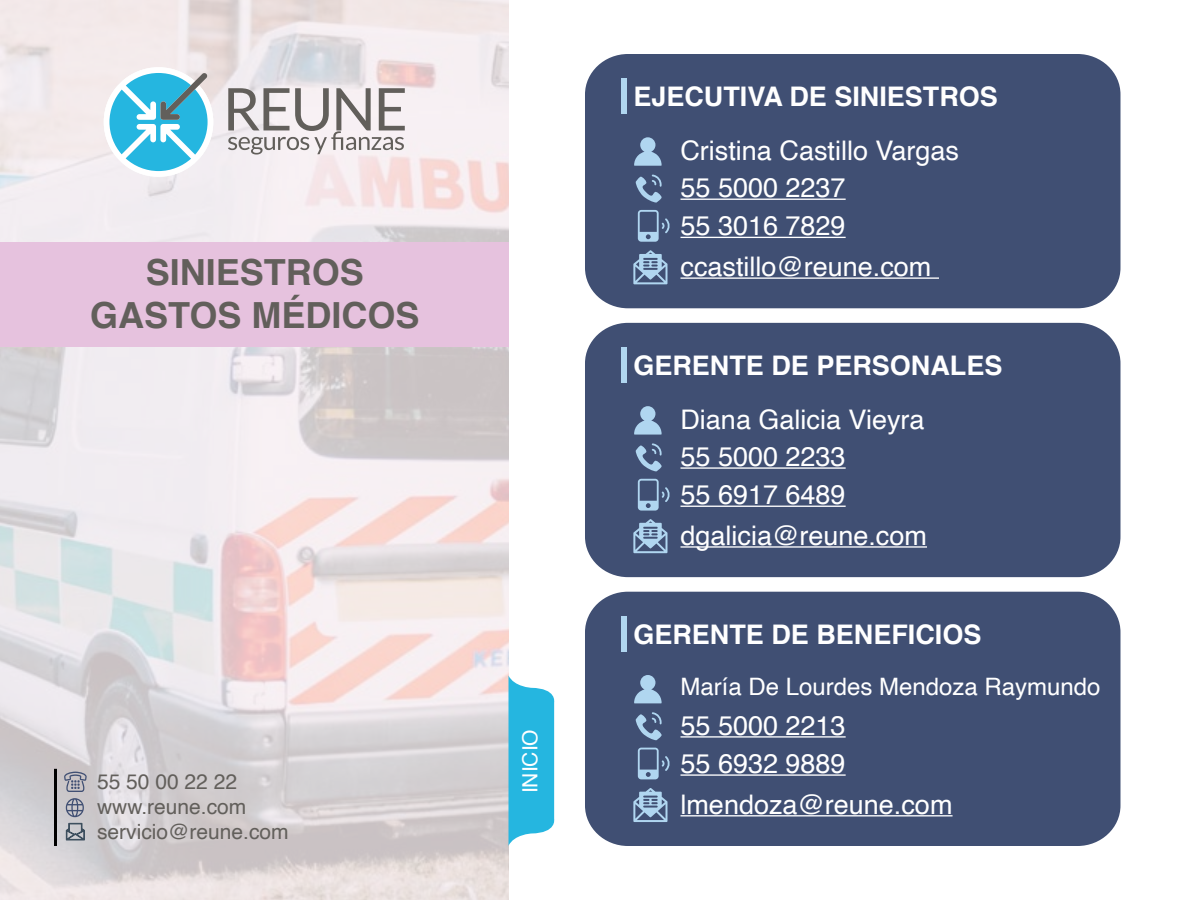
<style>
.page{position:relative;width:1200px;height:900px;background:#fff}
.page>*{position:absolute;margin:0;border:0;box-sizing:border-box;transform-origin:0 0}
.t1{font:700 36px/43.2px "Helvetica";color:#625f5b;text-align:center}
.t2{font:27px/38.1px "Helvetica";color:#fff}
.t3{font:700 27px "Helvetica";color:#fff}
.t4{font:24px "Helvetica";color:#fff}
.t5{font:21px/25.2px "Helvetica";color:#625f5b}
.t6{font:21px "Helvetica";color:#fff}
</style>
<div class="page">
<div style="left:585px;top:54px;width:535px;height:254px;background:#404f73;border-radius:42px"></div>
<div style="left:621px;top:78px;width:5px;height:36px;background:#b0d6f0"></div>
<svg style="left:634px;top:137px;width:28px;height:29px"></svg>
<svg style="left:633px;top:250px;width:34px;height:34px"></svg>
<svg style="left:636px;top:175px;width:26px;height:28px"></svg>
<hr style="left:681px;top:277px;width:258px;height:2px;background:#fff">
<hr style="left:681px;top:199px;width:165px;height:1px;background:#fff">
<hr style="left:681px;top:237px;width:165px;height:1px;background:#fff">
<svg style="left:638px;top:210px;width:32px;height:32px"></svg>
<svg style="left:0;top:0;width:508px;height:900px"></svg>
<svg style="left:228px;top:88px;width:177px;height:67px"></svg>
<svg style="left:104px;top:67px;width:109px;height:110px"></svg>
<svg style="left:508px;top:675px;width:47px;height:171px"></svg>
<div style="left:0;top:242px;width:508px;height:105px;background:#e6c2de"></div>
<svg style="left:64px;top:772px;width:23px;height:20px"></svg>
<svg style="left:66px;top:798px;width:18px;height:19px"></svg>
<svg style="left:66px;top:823px;width:19px;height:17px"></svg>
<div style="left:54px;top:769px;width:3px;height:77px;border:2px solid #000"></div>
<div style="left:585px;top:592px;width:535px;height:254px;background:#404f73;border-radius:42px"></div>
<div style="left:621px;top:616px;width:5px;height:36px;background:#b0d6f0"></div>
<svg style="left:634px;top:675px;width:28px;height:28px"></svg>
<svg style="left:633px;top:788px;width:34px;height:34px"></svg>
<svg style="left:636px;top:712px;width:26px;height:28px"></svg>
<hr style="left:681px;top:815px;width:272px;height:1px;background:#fff">
<hr style="left:681px;top:736px;width:165px;height:2px;background:#fff">
<hr style="left:681px;top:774px;width:165px;height:2px;background:#fff">
<svg style="left:638px;top:748px;width:32px;height:31px"></svg>
<div style="left:585px;top:323px;width:535px;height:254px;background:#404f73;border-radius:42px"></div>
<div style="left:621px;top:347px;width:5px;height:36px;background:#b0d6f0"></div>
<svg style="left:634px;top:406px;width:28px;height:29px"></svg>
<svg style="left:633px;top:519px;width:34px;height:34px"></svg>
<svg style="left:636px;top:443px;width:26px;height:28px"></svg>
<hr style="left:681px;top:546px;width:246px;height:2px;background:#fff">
<hr style="left:681px;top:467px;width:165px;height:2px;background:#fff">
<hr style="left:681px;top:506px;width:165px;height:1px;background:#fff">
<svg style="left:638px;top:479px;width:32px;height:32px"></svg>
<h1 class="t1" style="left:90px;top:251px;width:331px">SINIESTROS<br>GASTOS MÉDICOS</h1>
<p class="t5" style="left:97px;top:769px;width:193px">55 50 00 22 22 www.reune.com servicio@reune.com</p>
<p class="t6" style="left:514px;top:793px;width:66px;rotate:-90deg">INICIO</p>
<p class="t3" style="left:633px;top:75px;width:366px">EJECUTIVA DE SINIESTROS</p>
<p class="t2" style="left:680px;top:132px;width:280px">Cristina Castillo Vargas</p>
<p class="t2" style="left:681px;top:169px;width:167px">55 5000 2237<br>55 3016 7829</p>
<p class="t2" style="left:681px;top:248px;width:252px">ccastillo@reune.com</p>
<p class="t3" style="left:633px;top:344px;width:371px">GERENTE DE PERSONALES</p>
<p class="t2" style="left:680px;top:401px;width:246px">Diana Galicia Vieyra</p>
<p class="t2" style="left:681px;top:438px;width:167px">55 5000 2233<br>55 6917 6489</p>
<p class="t2" style="left:681px;top:517px;width:248px">dgalicia@reune.com</p>
<p class="t3" style="left:633px;top:613px;width:350px">GERENTE DE BENEFICIOS</p>
<p class="t4" style="left:681px;top:668px;width:422px">María De Lourdes Mendoza Raymundo</p>
<p class="t2" style="left:681px;top:707px;width:167px">55 5000 2213<br>55 6932 9889</p>
<p class="t2" style="left:681px;top:786px;width:273px">lmendoza@reune.com</p>
</div>
